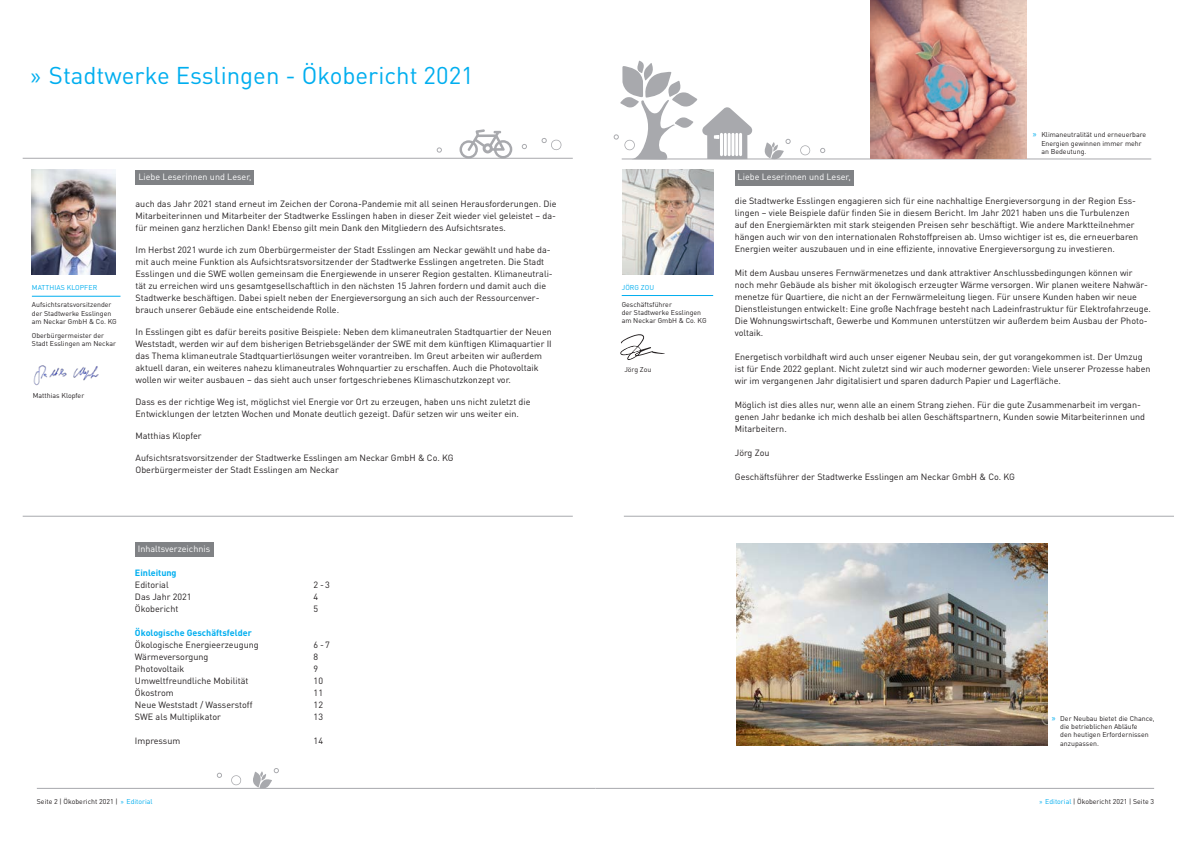
<style>
.page{position:relative;width:1191px;height:842px;background:#fff}
.page>*{position:absolute;margin:0;border:0;box-sizing:border-box;transform-origin:0 0}
.t1{font:24px "DIN Pro";color:#00aeef}
.t2{font:9px/12px "DIN Pro";color:#231f20}
.t3{font:9px "DIN Pro";color:#fff}
.t4{font:700 9px "DIN Pro";color:#00aeef}
.t5{font:7px/8.4px "DIN Pro";color:#231f20}
.t6{font:7px "DIN Pro";letter-spacing:.01em;color:#00aeef}
.s1{font-family:"Myriad Pro"}
.s2{font-family:"Myriad Pro";font-size:9px;color:#00aeef}
.s3{font-family:"Myriad Pro";color:#00aeef}
.s4{color:#00aeef}
</style>
<div class="page">
<hr style="left:37px;top:788px;width:558px;height:1px;background:#a8a9ad">
<hr style="left:595px;top:788px;width:559px;height:1px;background:#a8a9ad">
<hr style="left:23px;top:158px;width:550px;height:1px;background:#a8a9ad">
<hr style="left:23px;top:516px;width:550px;height:1px;background:#a8a9ad">
<img style="left:31px;top:170px;width:84px;height:105px">
<div style="left:135px;top:170px;width:119px;height:15px;background:#808285"></div>
<hr style="left:32px;top:296px;width:88px;height:1px;background:#00aeef">
<div style="left:135px;top:542px;width:78px;height:15px;background:#808285"></div>
<hr style="left:621px;top:159px;width:530px;height:1px;background:#a8a9ad">
<hr style="left:624px;top:516px;width:550px;height:1px;background:#a8a9ad">
<img style="left:622px;top:169px;width:91px;height:105px">
<div style="left:735px;top:170px;width:118px;height:15px;background:#808285"></div>
<hr style="left:621px;top:295px;width:92px;height:1px;background:#00aeef">
<img style="left:736px;top:543px;width:311px;height:202px">
<img style="left:870px;top:0;width:156px;height:158px">
<svg style="left:620px;top:334px;width:45px;height:26px"></svg>
<svg style="left:541px;top:138px;width:20px;height:12px"></svg>
<svg style="left:522px;top:144px;width:5px;height:5px"></svg>
<svg style="left:459px;top:129px;width:53px;height:30px"></svg>
<svg style="left:613px;top:61px;width:139px;height:99px"></svg>
<svg style="left:437px;top:147px;width:5px;height:6px"></svg>
<svg style="left:800px;top:145px;width:10px;height:10px"></svg>
<svg style="left:764px;top:139px;width:26px;height:21px"></svg>
<svg style="left:820px;top:148px;width:5px;height:5px"></svg>
<svg style="left:252px;top:768px;width:27px;height:20px"></svg>
<svg style="left:231px;top:775px;width:10px;height:11px"></svg>
<svg style="left:217px;top:773px;width:5px;height:5px"></svg>
<img style="left:33px;top:365px;width:66px;height:21px">
<h1 class="t1" style="left:31px;top:59px;width:444px"><span class="s1">»</span> Stadtwerke Esslingen - Ökobericht 2021</h1>
<p class="t6" style="left:32px;top:283px;width:67px">MATTHIAS KLOPFER</p>
<p class="t5" style="left:32px;top:300px;width:86px">Aufsichtsratsvorsitzender der Stadtwerke Esslingen am Neckar GmbH &amp; Co. KG</p>
<p class="t5" style="left:32px;top:331px;width:86px">Oberbürgermeister der<br>Stadt Esslingen am Neckar</p>
<p class="t5" style="left:33px;top:391px;width:53px">Matthias Klopfer</p>
<p class="t3" style="left:138px;top:171px;width:115px">Liebe Leserinnen und Leser,</p>
<p class="t2" style="left:135px;top:197px;width:422px;text-align:justify">auch das Jahr 2021 stand erneut im Zeichen der Corona-Pandemie mit all seinen Herausforderungen. Die Mitarbeiterinnen und Mitarbeiter der Stadtwerke Esslingen haben in dieser Zeit wieder viel geleistet – da&shy;für meinen ganz herzlichen Dank! Ebenso gilt mein Dank den Mitgliedern des Aufsichtsrates.</p>
<p class="t2" style="left:135px;top:243px;width:419px">Im Herbst 2021 wurde ich zum Oberbürgermeister der Stadt Esslingen am Neckar gewählt und habe da&shy;mit auch meine Funktion als Aufsichtsratsvorsitzender der Stadtwerke Esslingen angetreten. Die Stadt Esslingen und die SWE wollen gemeinsam die Energiewende in unserer Region gestalten. Klimaneutrali&shy;tät zu erreichen wird uns gesamtgesellschaftlich in den nächsten 15 Jahren fordern und damit auch die Stadtwerke beschäftigen. Dabei spielt neben der Energieversorgung an sich auch der Ressourcenver&shy;brauch unserer Gebäude eine entscheidende Rolle.</p>
<p class="t2" style="left:135px;top:325px;width:418px">In Esslingen gibt es dafür bereits positive Beispiele: Neben dem klimaneutralen Stadtquartier der Neuen Weststadt, werden wir auf dem bisherigen Betriebsgeländer der SWE mit dem künftigen Klimaquartier II das Thema klimaneutrale Stadtquartierlösungen weiter vorantreiben. Im Greut arbeiten wir außerdem aktuell daran, ein weiteres nahezu klimaneutrales Wohnquartier zu erschaffen. Auch die Photovoltaik wollen wir weiter ausbauen – das sieht auch unser fortgeschriebenes Klimaschutzkonzept vor.</p>
<p class="t2" style="left:135px;top:395px;width:396px">Dass es der richtige Weg ist, möglichst viel Energie vor Ort zu erzeugen, haben uns nicht zuletzt die<br>Entwicklungen der letzten Wochen und Monate deutlich gezeigt. Dafür setzen wir uns weiter ein.</p>
<p class="t2" style="left:135px;top:429px;width:68px">Matthias Klopfer</p>
<p class="t2" style="left:135px;top:451px;width:320px">Aufsichtsratsvorsitzender der Stadtwerke Esslingen am Neckar GmbH &amp; Co. KG<br>Oberbürgermeister der Stadt Esslingen am Neckar</p>
<p class="t3" style="left:138px;top:543px;width:74px">Inhaltsverzeichnis</p>
<p class="t4" style="left:135px;top:567px;width:43px">Einleitung</p>
<p class="t2" style="left:135px;top:578px;width:35px">Editorial</p>
<p class="t2" style="left:314px;top:578px;width:18px">2 - 3</p>
<p class="t2" style="left:135px;top:590px;width:58px">Das Jahr 2021</p>
<p class="t2" style="left:314px;top:590px;width:6px">4</p>
<p class="t2" style="left:135px;top:602px;width:45px">Ökobericht</p>
<p class="t2" style="left:314px;top:602px;width:6px">5</p>
<p class="t4" style="left:135px;top:627px;width:118px">Ökologische Geschäftsfelder</p>
<p class="t2" style="left:135px;top:638px;width:125px">Ökologische Energieerzeugung</p>
<p class="t2" style="left:314px;top:638px;width:18px">6 - 7</p>
<p class="t2" style="left:135px;top:650px;width:75px">Wärmeversorgung</p>
<p class="t2" style="left:314px;top:650px;width:6px">8</p>
<p class="t2" style="left:135px;top:662px;width:51px">Photovoltaik</p>
<p class="t2" style="left:314px;top:662px;width:6px">9</p>
<p class="t2" style="left:135px;top:674px;width:115px">Umweltfreundliche Mobilität</p>
<p class="t2" style="left:314px;top:674px;width:11px">10</p>
<p class="t2" style="left:135px;top:686px;width:40px">Ökostrom</p>
<p class="t2" style="left:314px;top:686px;width:11px">11</p>
<p class="t2" style="left:135px;top:698px;width:119px">Neue Weststadt / Wasserstoff</p>
<p class="t2" style="left:314px;top:698px;width:11px">12</p>
<p class="t2" style="left:135px;top:710px;width:87px">SWE als Multiplikator</p>
<p class="t2" style="left:314px;top:710px;width:11px">13</p>
<p class="t2" style="left:135px;top:734px;width:47px">Impressum</p>
<p class="t2" style="left:314px;top:734px;width:11px">14</p>
<p class="t6" style="left:622px;top:282px;width:34px">JÖRG ZOU</p>
<p class="t5" style="left:621px;top:299px;width:86px">Geschäftsführer<br>der Stadtwerke Esslingen am Neckar GmbH &amp; Co. KG</p>
<p class="t5" style="left:624px;top:365px;width:29px">Jörg Zou</p>
<p class="t5" style="left:1041px;top:130px;width:106px;text-indent:-9px"><span class="s2">»</span> Klimaneutralität und erneuerbare<br>Energien gewinnen immer mehr an Bedeutung.</p>
<p class="t3" style="left:737px;top:171px;width:115px">Liebe Leserinnen und Leser,</p>
<p class="t2" style="left:735px;top:194px;width:405px">die Stadtwerke Esslingen engagieren sich für eine nachhaltige Energieversorgung in der Region Ess&shy;lingen – viele Beispiele dafür finden Sie in diesem Bericht. Im Jahr 2021 haben uns die Turbulenzen auf den Energiemärkten mit stark steigenden Preisen sehr beschäftigt. Wie andere Marktteilnehmer hängen auch wir von den internationalen Rohstoffpreisen ab. Umso wichtiger ist es, die erneuerbaren Energien weiter auszubauen und in eine effiziente, innovative Energieversorgung zu investieren.</p>
<p class="t2" style="left:735px;top:266px;width:417px">Mit dem Ausbau unseres Fernwärmenetzes und dank attraktiver Anschlussbedingungen können wir noch mehr Gebäude als bisher mit ökologisch erzeugter Wärme versorgen. Wir planen weitere Nahwär&shy;menetze für Quartiere, die nicht an der Fernwärmeleitung liegen. Für unsere Kunden haben wir neue Dienstleistungen entwickelt: Eine große Nachfrage besteht nach Ladeinfrastruktur für Elektrofahrzeuge.<br>Die Wohnungswirtschaft, Gewerbe und Kommunen unterstützen wir außerdem beim Ausbau der Photo&shy;voltaik.</p>
<p class="t2" style="left:735px;top:350px;width:417px">Energetisch vorbildhaft wird auch unser eigener Neubau sein, der gut vorangekommen ist. Der Umzug ist für Ende 2022 geplant. Nicht zuletzt sind wir auch moderner geworden: Viele unserer Prozesse haben wir im vergangenen Jahr digitalisiert und sparen dadurch Papier und Lagerfläche.</p>
<p class="t2" style="left:735px;top:398px;width:412px">Möglich ist dies alles nur, wenn alle an einem Strang ziehen. Für die gute Zusammenarbeit im vergan&shy;genen Jahr bedanke ich mich deshalb bei allen Geschäftspartnern, Kunden sowie Mitarbeiterinnen und<br>Mitarbeitern.</p>
<p class="t2" style="left:735px;top:446px;width:36px">Jörg Zou</p>
<p class="t2" style="left:735px;top:470px;width:282px">Geschäftsführer der Stadtwerke Esslingen am Neckar GmbH &amp; Co. KG</p>
<p class="t5" style="left:1060px;top:713px;width:96px;text-indent:-9px"><span class="s2">»</span> Der Neubau bietet die Chance, die betrieblichen Abläufe<br>den heutigen Erfordernissen anzupassen.</p>
<p class="t5" style="left:37px;top:797px;width:117px">Seite 2 | Ökobericht 2021 | <span class="s3">»</span> <span class="s4">Editorial</span></p>
<p class="t5" style="left:1039px;top:797px;width:116px"><span class="s3">»</span> <span class="s4">Editorial</span> | Ökobericht 2021 | Seite 3</p>
</div>
